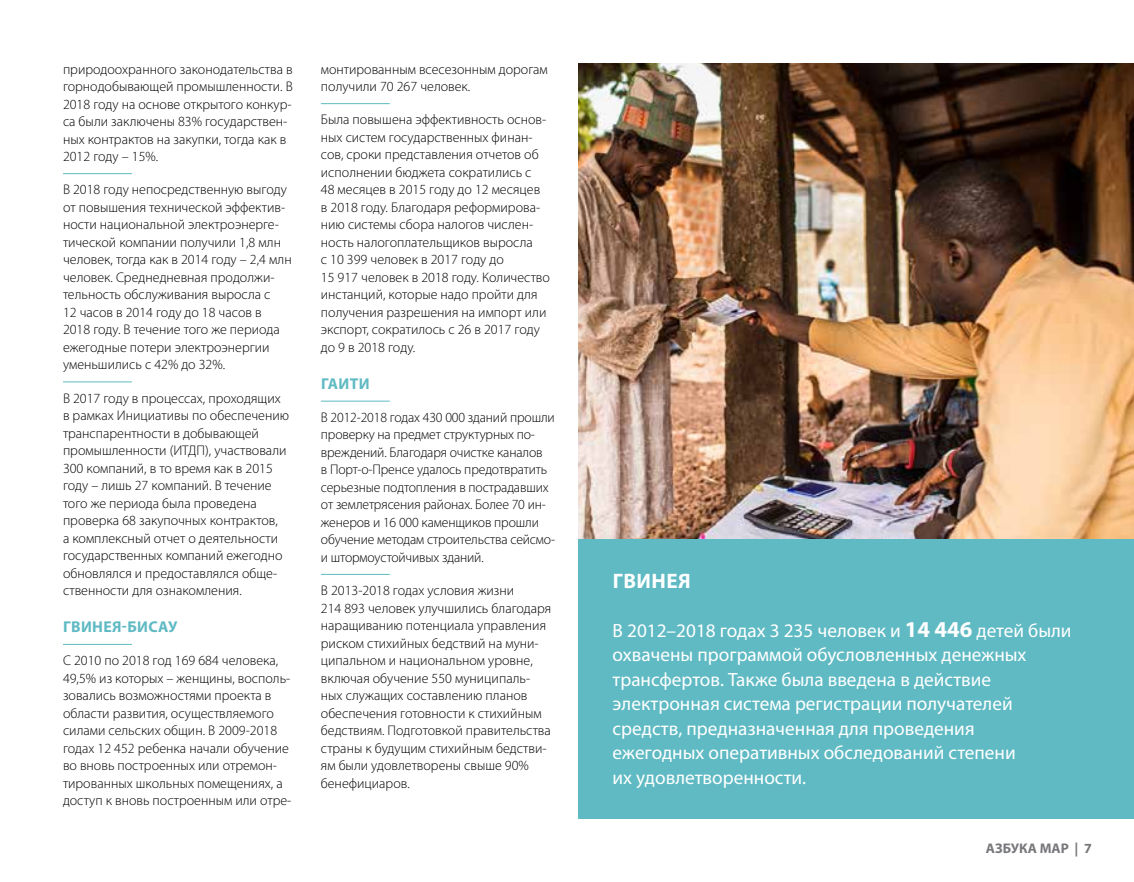
<style>
.page{position:relative;width:1134px;height:882px;background:#fff}
.page>*{position:absolute;margin:0;border:0;box-sizing:border-box;transform-origin:0 0}
.t1{font:700 21px "Myriad Pro";letter-spacing:.02em;color:#fff}
.t2{font:19.25px/24.5px "Myriad Pro";color:#fff}
.t3{font:700 15.75px "Myriad Pro";letter-spacing:.02em;color:#5fbac3}
.t4{font:300 14px/17.5px "Myriad Pro";color:#000}
.t5{font:700 14px "Myriad Pro";color:#77787b}
.s1{font-weight:700;font-size:22.75px}
</style>
<div class="page">
<img style="left:579px;top:63px;width:555px;height:476px">
<hr style="left:63px;top:173px;width:69px;height:1px;background:#5fbac3">
<hr style="left:63px;top:381px;width:69px;height:1px;background:#5fbac3">
<hr style="left:63px;top:644px;width:69px;height:1px;background:#5fbac3">
<hr style="left:321px;top:103px;width:69px;height:1px;background:#5fbac3">
<hr style="left:321px;top:401px;width:69px;height:1px;background:#5fbac3">
<hr style="left:321px;top:574px;width:69px;height:1px;background:#5fbac3">
<div style="left:579px;top:539px;width:555px;height:280px;background:#5fbac3"></div>
<p class="t4" style="left:63px;top:60px;width:231px">природоохранного законодательства в горнодобывающей промышленности. В 2018 году на основе открытого конкур&shy;са были заключены 83% государствен&shy;ных контрактов на закупки, тогда как в 2012 году – 15%.</p>
<p class="t4" style="left:63px;top:181px;width:230px">В 2018 году непосредственную выгоду от повышения технической эффектив&shy;ности национальной электроэнерге&shy;тической компании получили 1,8 млн человек, тогда как в 2014 году – 2,4 млн человек. Среднедневная продолжи&shy;тельность обслуживания выросла с<br>12 часов в 2014 году до 18 часов в 2018 году. В течение того же периода ежегодные потери электроэнергии уменьшились с 42% до 32%.</p>
<p class="t4" style="left:63px;top:389px;width:228px">В 2017 году в процессах, проходящих в рамках Инициативы по обеспечению транспарентности в добывающей промышленности (ИТДП), участвовали 300 компаний, в то время как в 2015 году – лишь 27 компаний. В течение того же периода была проведена проверка 68 закупочных контрактов,<br>а комплексный отчет о деятельности государственных компаний ежегодно обновлялся и предоставлялся обще&shy;ственности для ознакомления.</p>
<p class="t3" style="left:63px;top:616px;width:116px">ГВИНЕЯ-БИСАУ</p>
<p class="t4" style="left:63px;top:652px;width:230px">С 2010 по 2018 год 169 684 человека, 49,5% из которых – женщины, восполь&shy;зовались возможностями проекта в области развития, осуществляемого силами сельских общин. В 2009-2018 годах 12 452 ребенка начали обучение во вновь построенных или отремон&shy;тированных школьных помещениях, а доступ к вновь построенным или отре-</p>
<p class="t4" style="left:321px;top:60px;width:228px">монтированным всесезонным дорогам получили 70 267 человек.</p>
<p class="t4" style="left:321px;top:111px;width:230px">Была повышена эффективность основ&shy;ных систем государственных финан&shy;сов, сроки представления отчетов об исполнении бюджета сократились с<br>48 месяцев в 2015 году до 12 месяцев в 2018 году. Благодаря реформирова&shy;нию системы сбора налогов числен&shy;ность налогоплательщиков выросла<br>с 10 399 человек в 2017 году до<br>15 917 человек в 2018 году. Количество инстанций, которые надо пройти для получения разрешения на импорт или экспорт, сократилось с 26 в 2017 году до 9 в 2018 году.</p>
<p class="t3" style="left:321px;top:373px;width:50px">ГАИТИ</p>
<p class="t4" style="left:321px;top:409px;width:236px">В 2012-2018 годах 430 000 зданий прошли проверку на предмет структурных по&shy;вреждений. Благодаря очистке каналов<br>в Порт-о-Пренсе удалось предотвратить серьезные подтопления в пострадавших от землетрясения районах. Более 70 ин&shy;женеров и 16 000 каменщиков прошли обучение методам строительства сейсмо&shy;и штормоустойчивых зданий.</p>
<p class="t4" style="left:321px;top:582px;width:232px">В 2013-2018 годах условия жизни<br>214 893 человек улучшились благодаря наращиванию потенциала управления риском стихийных бедствий на муни&shy;ципальном и национальном уровне, включая обучение 550 муниципаль&shy;ных служащих составлению планов обеспечения готовности к стихийным бедствиям. Подготовкой правительства страны к будущим стихийным бедстви&shy;ям были удовлетворены свыше 90% бенефициаров.</p>
<h1 class="t1" style="left:613px;top:567px;width:79px">ГВИНЕЯ</h1>
<p class="t2" style="left:613px;top:618px;width:460px">В 2012–2018 годах 3 235 человек и <span class="s1">14 446</span> детей были охвачены программой обусловленных денежных трансфертов. Также была введена в действие электронная система регистрации получателей средств, предназначенная для проведения<br>ежегодных оперативных обследований степени<br>их удовлетворенности.</p>
<p class="t5" style="left:986px;top:839px;width:108px">АЗБУКА МАР | 7</p>
</div>
